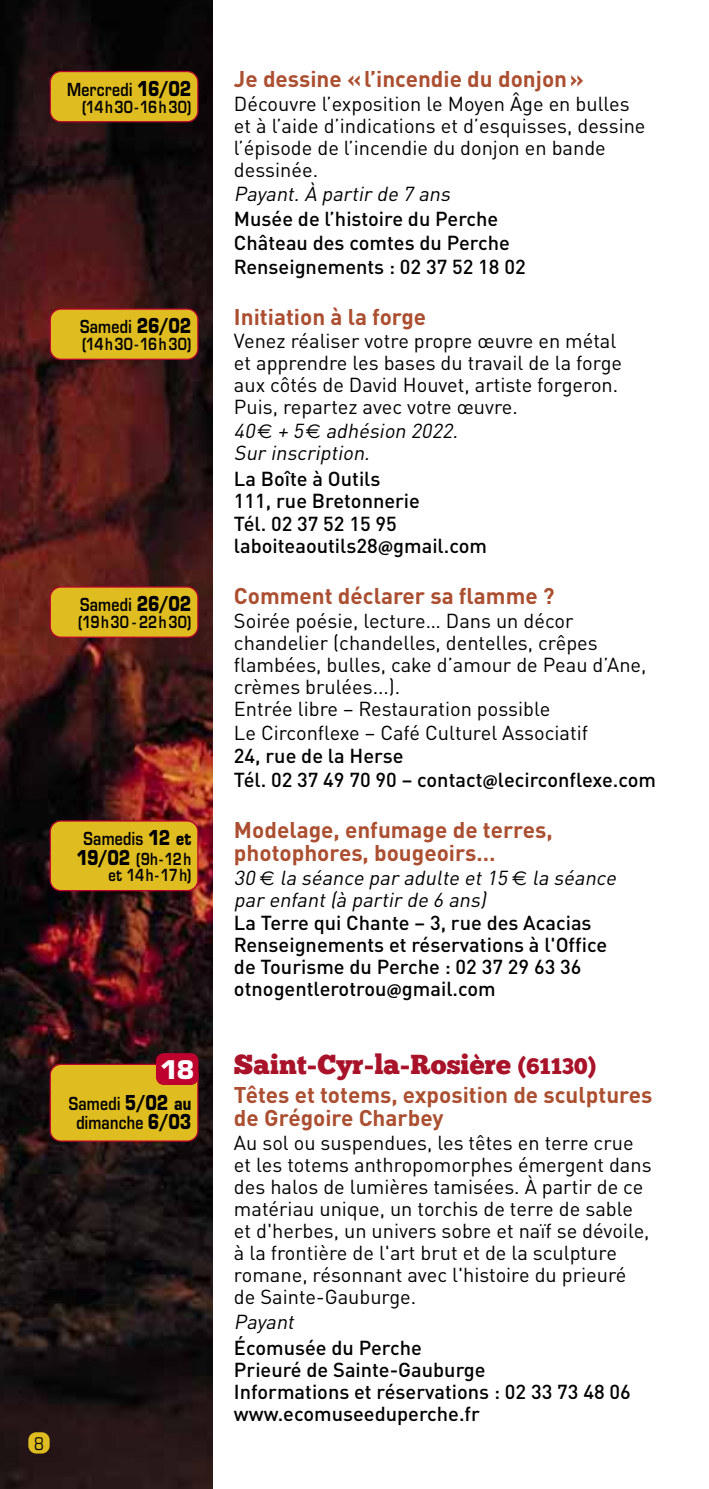
<style>
.page{position:relative;width:709px;height:1489px;background:#fff}
.page>*{position:absolute;margin:0;border:0;box-sizing:border-box;transform-origin:0 0}
.t1{font:27.5px "Chunk Five";color:#a9132a}
.t2{font:700 25px "Eurostile";color:#fff}
.t3{font:700 22.5px/22.5px "DIN Pro";color:#ac4f31}
.t4{font:20px/22px "DIN Pro";color:#000}
.t5{font:500 20px/22px "DIN Pro";color:#000}
.t6{font:italic 20px/22px "DIN Pro";color:#000}
.t7{font:600 17.5px/18.8px "Eurostile";letter-spacing:.02em;color:#000;text-align:center;scale:.8 1}
.t8{font:condensed 17.5px "Eurostile";color:#000}
.t9{font:600 16.25px "Eurostile";letter-spacing:.065em;color:#000;scale:.8 1}
.t10{font:600 16.25px/16.2px "Eurostile";letter-spacing:.025em;color:#000;text-align:right;scale:.8 1}
.s1{font-weight:700;font-size:20px}
.s2{font-weight:700}
.s3{font-style:italic}
.s4{font-family:"Euro Sans"}
.s5{font-family:"Myriad Pro";font-weight:700}
.s6{font-family:"Euro Sans";font-style:normal}
.s7{font-size:22.5px}
</style>
<div class="page">
<img style="left:0;top:0;width:213px;height:1488px">
<div style="left:50px;top:1064px;width:148px;height:76px;background:#dfbc1f;border-radius:11px"></div>
<div style="left:50px;top:1063px;width:148px;height:78px;border:1px solid #be002e;border-radius:11px"></div>
<div style="left:156px;top:1053px;width:42px;height:31px;background:#be002e;border-radius:8px"></div>
<div style="left:50px;top:71px;width:148px;height:51px;background:#dfbc1f;border-radius:11px"></div>
<div style="left:50px;top:71px;width:148px;height:51px;border:1px solid #be002e;border-radius:11px"></div>
<div style="left:50px;top:309px;width:148px;height:50px;background:#dfbc1f;border-radius:11px"></div>
<div style="left:50px;top:308px;width:148px;height:52px;border:1px solid #be002e;border-radius:11px"></div>
<div style="left:50px;top:587px;width:148px;height:50px;background:#dfbc1f;border-radius:11px"></div>
<div style="left:50px;top:586px;width:148px;height:52px;border:1px solid #be002e;border-radius:11px"></div>
<div style="left:50px;top:821px;width:148px;height:69px;background:#dfbc1f;border-radius:11px"></div>
<div style="left:50px;top:820px;width:148px;height:71px;border:1px solid #be002e;border-radius:11px"></div>
<div style="left:28px;top:1431px;width:22px;height:22px;background:#dfbc1f;border-radius:8px"></div>
<p class="t7" style="left:67px;top:79px;width:157px">Mercredi <span class="s1">16/02</span></p>
<p class="t9" style="left:82px;top:96px;width:138px">(14h30-16h30)</p>
<p class="t7" style="left:80px;top:317px;width:141px">Samedi <span class="s1">26/02</span></p>
<p class="t9" style="left:82px;top:334px;width:138px">(14h30-16h30)</p>
<p class="t7" style="left:80px;top:595px;width:141px">Samedi <span class="s1">26/02</span></p>
<p class="t9" style="left:78px;top:612px;width:143px">(19h30 - 22h30)</p>
<p class="t7" style="left:84px;top:829px;width:136px">Samedis <span class="s1">12</span> <span class="s2">et</span></p>
<p class="t10" style="left:76px;top:850px;width:145px"><span class="s1">19/02</span> (9h-12h et 14h-17h)</p>
<p class="t2" style="left:160px;top:1054px;width:36px">18</p>
<p class="t7" style="left:69px;top:1094px;width:155px">Samedi <span class="s1">5/02</span> <span class="s2">au </span>dimanche <span class="s1">6/03</span></p>
<p class="t8" style="left:34px;top:1432px;width:11px">8</p>
<p class="t3" style="left:234px;top:65px;width:351px">Je dessine «l’incendie du donjon»</p>
<p class="t4" style="left:234px;top:91px;width:413px">Découvre l’exposition le Moyen Âge en bulles et à l’aide d’indications et d’esquisses, dessine l’épisode de l’incendie du donjon en bande dessinée.</p>
<p class="t6" style="left:234px;top:180px;width:222px">Payant.À partirde 7 ans</p>
<p class="t5" style="left:234px;top:205px;width:293px;line-height:23.8px">Musée de l’histoire du Perche<br>Château des comtes du Perche<br>Renseignements : 02 37 52 18 02</p>
<p class="t3" style="left:234px;top:302px;width:194px">Initiation à la forge</p>
<p class="t4" style="left:234px;top:328px;width:389px">Venez réaliser votre propre œuvre en métal et apprendre les bases du travail de la forge aux côtés de David Houvet, artiste forgeron.<br>Puis, repartez avec votre œuvre.<br><span class="s3">40</span><span class="s4">E</span> <span class="s3">+ 5</span><span class="s4">E</span> <span class="s3">adhésion 2022.<br>Surinscription.</span></p>
<p class="t5" style="left:234px;top:465px;width:255px">La Boîte à Outils<br>111, rue Bretonnerie<br>Tél. 02 37 52 15 95 laboiteaoutils28<span class="s5">@</span>gmail.com</p>
<p class="t3" style="left:234px;top:582px;width:322px">Comment déclarer sa flamme ?</p>
<p class="t4" style="left:234px;top:607px;width:414px">Soirée poésie, lecture… Dans un décor chandelier (chandelles, dentelles, crêpes flambées, bulles, cake d’amour de Peau d’Ane, crèmes brulées...).<br>Entrée libre – Restauration possible<br>Le Circonflexe – Café Culturel Associatif</p>
<p class="t5" style="left:234px;top:742px;width:423px;line-height:23.8px">24, rue de la Herse<br>Tél. 02 37 49 70 90 – contact<span class="s5">@</span>lecirconflexe.com</p>
<p class="t3" style="left:234px;top:816px;width:320px">Modelage, enfumage de terres, photophores, bougeoirs…</p>
<p class="t6" style="left:234px;top:864px;width:388px">30 <span class="s6">E</span> la séance paradulte et15 <span class="s6">E</span> la séance parenfant(à partirde 6 ans)</p>
<p class="t5" style="left:234px;top:909px;width:375px">La Terre qui Chante – 3, rue des Acacias Renseignements et réservations à l'Office de Tourisme du Perche : 02 37 29 63 36 otnogentlerotrou<span class="s5">@</span>gmail.com</p>
<h1 class="t1" style="left:234px;top:1047px;width:364px">Saint-Cyr-la-Rosière <span class="s7">(61130)</span></h1>
<p class="t3" style="left:234px;top:1081px;width:420px">Têtes et totems, exposition de sculptures de Grégoire Charbey</p>
<p class="t4" style="left:234px;top:1129px;width:419px">Au sol ou suspendues, les têtes en terre crue et les totems anthropomorphes émergent dans des halos de lumières tamisées. À partir de ce matériau unique, un torchis de terre de sable et d'herbes, un univers sobre et naïf se dévoile, à la frontière de l'art brut et de la sculpture romane, résonnant avec l'histoire du prieuré de Sainte-Gauburge.</p>
<p class="t6" style="left:234px;top:1308px;width:66px">Payant</p>
<p class="t5" style="left:234px;top:1333px;width:398px">Écomusée du Perche<br>Prieuré de Sainte-Gauburge<br>Informations et réservations : 02 33 73 48 06 www.ecomuseeduperche.fr</p>
</div>
